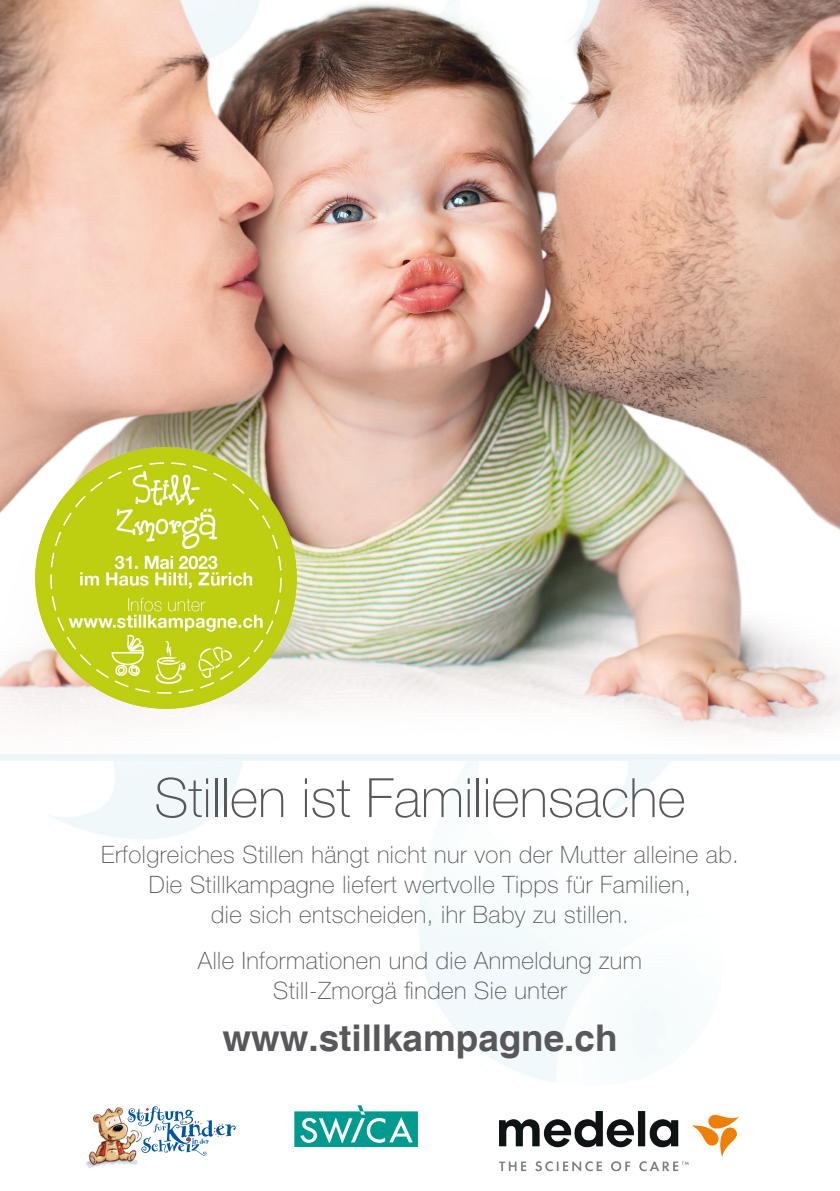
<style>
.page{position:relative;width:840px;height:1191px;background:#fff}
.page>*{position:absolute;margin:0;border:0;box-sizing:border-box;transform-origin:0 0}
.t1{font:100 54.2px "Helvetica Neue";color:#58585a}
.t2{font:700 36.8px "Helvetica";color:#58585a}
.t3{font:100 24px "Helvetica Neue";letter-spacing:.02em;color:#58585a}
</style>
<div class="page">
<img style="left:51px;top:764px;width:688px;height:392px">
<img style="left:0;top:0;width:839px;height:733px">
<img style="left:499px;top:1111px;width:238px;height:61px">
<svg style="left:294px;top:1105px;width:123px;height:42px"></svg>
<svg style="left:0;top:754px;width:839px;height:10px;fill:#edf6fa"></svg>
<img style="left:36px;top:447px;width:261px;height:261px">
<img style="left:84px;top:1106px;width:58px;height:62px">
<svg style="left:128px;top:1106px;width:107px;height:49px"></svg>
<p class="t1" style="left:154px;top:767px;width:532px">Stillen ist Familiensache</p>
<p class="t3" style="left:101px;top:840px;width:639px">Erfolgreiches Stillen hängt nicht nur von der Mutter alleine ab.</p>
<p class="t3" style="left:149px;top:870px;width:543px">Die Stillkampagne liefert wertvolle Tipps für Familien,</p>
<p class="t3" style="left:211px;top:900px;width:419px">die sich entscheiden, ihr Baby zu stillen.</p>
<p class="t3" style="left:198px;top:946px;width:445px">Alle Informationen und die Anmeldung zum</p>
<p class="t3" style="left:273px;top:976px;width:295px">Still-Zmorgä finden Sie unter</p>
<p class="t2" style="left:222px;top:1016px;width:396px">www.stillkampagne.ch</p>
</div>
